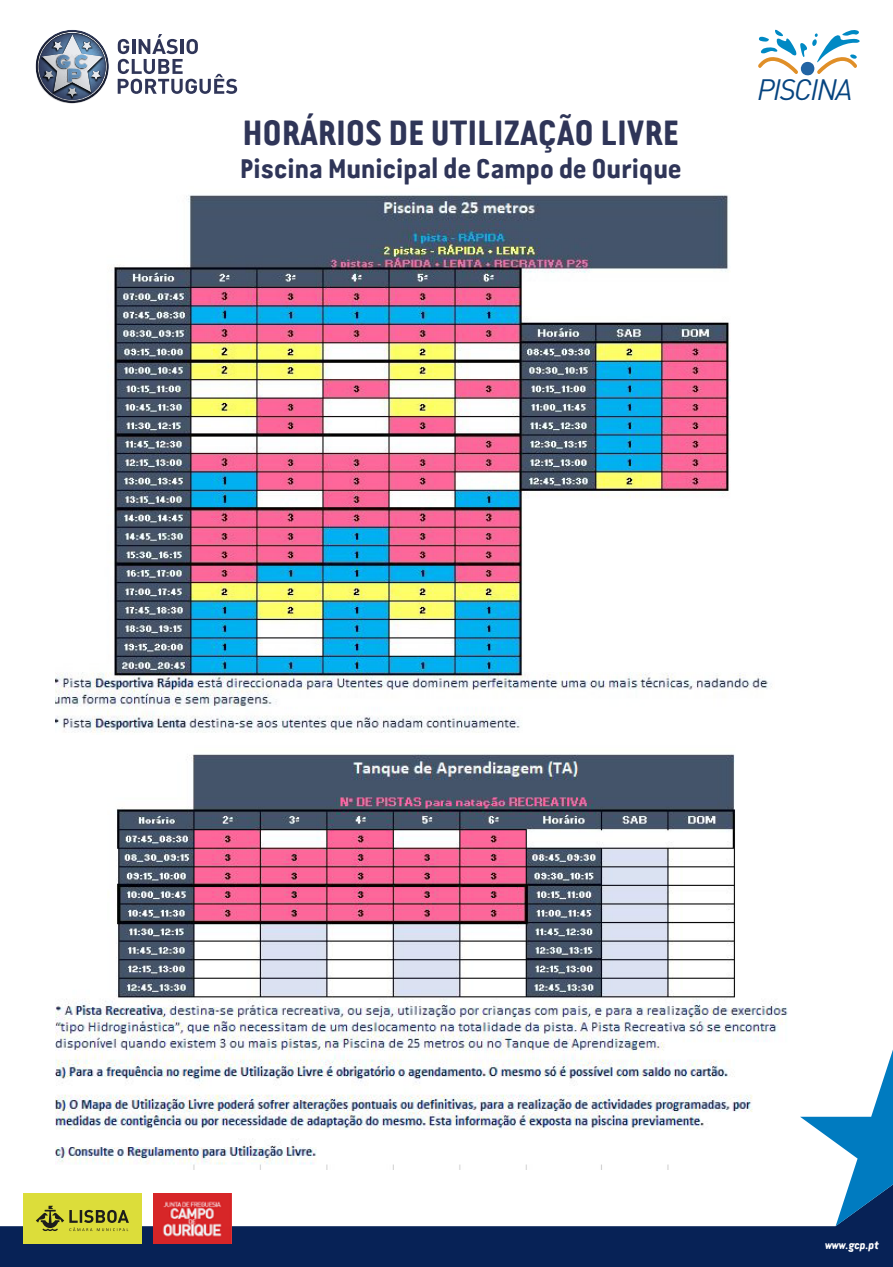
<style>
.page{position:relative;width:893px;height:1267px;background:#fff}
.page>*{position:absolute;margin:0;border:0;box-sizing:border-box;transform-origin:0 0}
.t1{font:700 35.25px "Van Condensed";letter-spacing:-.045em;color:#2f3558}
.t2{font:italic 29.1px "DIN";letter-spacing:-.05em;color:#064480}
.t3{font:700 27px "Van Condensed";letter-spacing:-.045em;color:#2f3558}
.t4{font:italic 700 11.55px "Van Condensed";letter-spacing:-.05em;color:#fff}
</style>
<div class="page">
<svg style="left:0;top:1193px;width:893px;height:73px;fill:#072256"></svg>
<svg style="left:36px;top:30px;width:73px;height:73px"></svg>
<svg style="left:118px;top:34px;width:119px;height:60px"></svg>
<svg style="left:800px;top:1050px;width:93px;height:175px"></svg>
<svg style="left:758px;top:29px;width:102px;height:47px"></svg>
<img style="left:153px;top:1193px;width:78px;height:50px">
<div style="left:23px;top:1193px;width:118px;height:50px;background:#dcdd3a"></div>
<svg style="left:36px;top:1205px;width:93px;height:25px"></svg>
<img style="left:55px;top:754px;width:733px;height:415px">
<img style="left:55px;top:195px;width:717px;height:538px">
<h1 class="t1" style="left:242px;top:113px;width:439px">HORÁRIOS DE UTILIZAÇÃO LIVRE</h1>
<p class="t3" style="left:239px;top:154px;width:444px">Piscina Municipal de Campo de Ourique</p>
<p class="t2" style="left:757px;top:73px;width:97px">PISCINA</p>
<p class="t4" style="left:824px;top:1241px;width:56px">www.gcp.pt</p>
</div>
